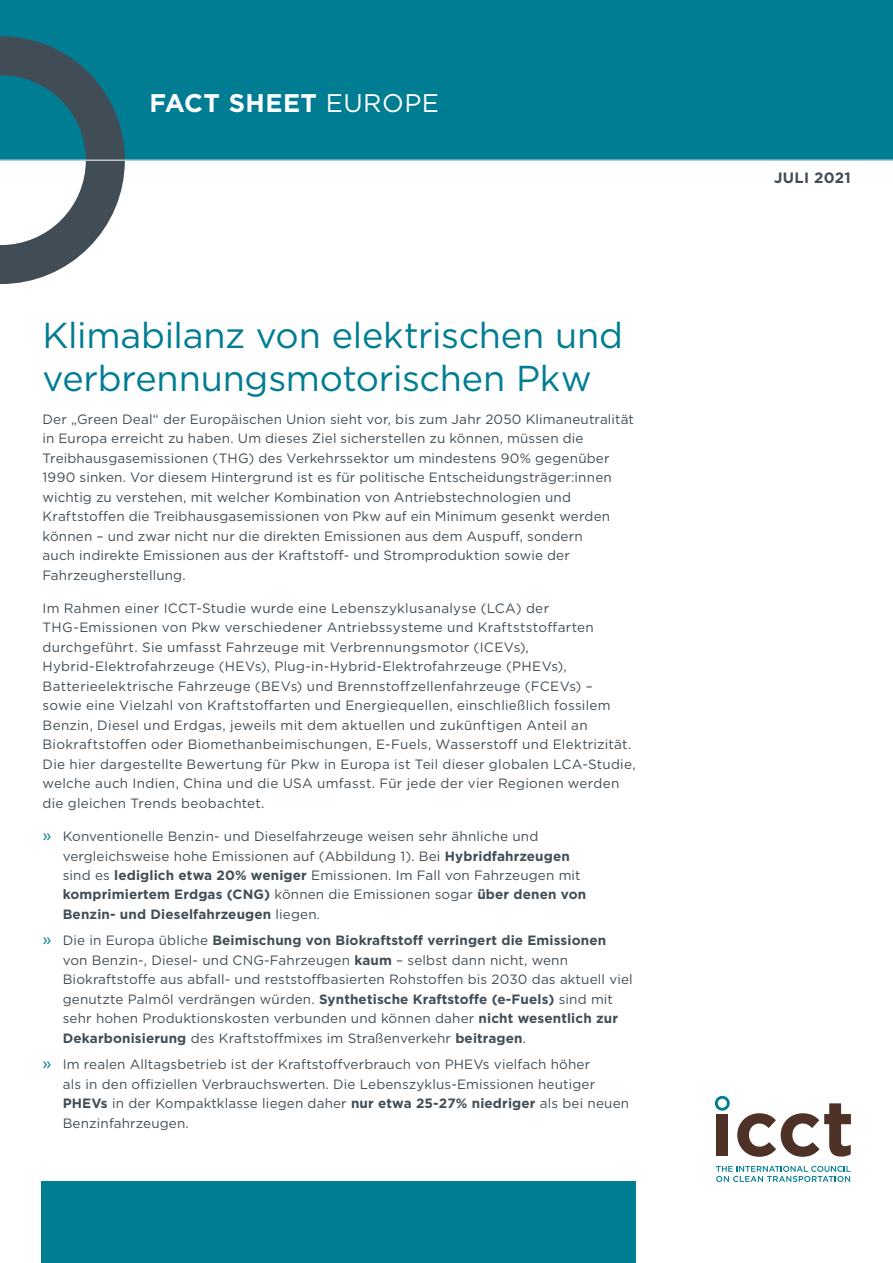
<style>
.page{position:relative;width:893px;height:1263px;background:#fff}
.page>*{position:absolute;margin:0;border:0;box-sizing:border-box;transform-origin:0 0}
.t1{font:36px/43.2px "Gotham";letter-spacing:-.005em;color:#007d93}
.t2{font:700 25.5px "Gotham";letter-spacing:.02em;color:#fff}
.t3{font:700 15px "Gotham";letter-spacing:.02em;color:#414d56}
.t4{font:13.5px/19.5px "Gotham";letter-spacing:.01em;color:#414d56}
.s1{font-weight:400}
.s2{font-size:16.5px;color:#007d93}
.s3{font-weight:700}
</style>
<div class="page">
<div style="left:0;top:0;width:893px;height:160px;background:#007d93"></div>
<svg style="left:0;top:36px;width:125px;height:248px"></svg>
<hr style="left:0;top:160px;width:893px;height:1px;background:#fff">
<svg style="left:716px;top:1166px;width:135px;height:16px"></svg>
<div style="left:716px;top:1114px;width:12px;height:42px;background:#4e3228"></div>
<svg style="left:737px;top:1103px;width:114px;height:54px"></svg>
<svg style="left:715px;top:1096px;width:15px;height:15px"></svg>
<div style="left:41px;top:1182px;width:594px;height:81px;background:#007d93"></div>
<h2 class="t2" style="left:149px;top:86px;width:291px">FACT SHEET <span class="s1">EUROPE</span></h2>
<h1 class="t1" style="left:43px;top:313px;width:582px">Klimabilanz von elektrischen und verbrennungsmotorischen Pkw</h1>
<p class="t4" style="left:43px;top:409px;width:593px">Der „Green Deal“ der Europäischen Union sieht vor, bis zum Jahr 2050 Klimaneutralität in Europa erreicht zu haben. Um dieses Ziel sicherstellen zu können, müssen die Treibhausgasemissionen (THG) des Verkehrssektor um mindestens 90% gegenüber 1990 sinken. Vor diesem Hintergrund ist es für politische Entscheidungsträger:innen wichtig zu verstehen, mit welcher Kombination von Antriebstechnologien und Kraftstoffen die Treibhausgasemissionen von Pkw auf ein Minimum gesenkt werden können – und zwar nicht nur die direkten Emissionen aus dem Auspuff, sondern<br>auch indirekte Emissionen aus der Kraftstoff- und Stromproduktion sowie der Fahrzeugherstellung.</p>
<p class="t4" style="left:43px;top:598px;width:595px">Im Rahmen einer ICCT-Studie wurde eine Lebenszyklusanalyse (LCA) der THG-Emissionen von Pkw verschiedener Antriebssysteme und Kraftststoffarten durchgeführt. Sie umfasst Fahrzeuge mit Verbrennungsmotor (ICEVs), Hybrid-Elektrofahrzeuge (HEVs), Plug-in-Hybrid-Elektrofahrzeuge (PHEVs), Batterieelektrische Fahrzeuge (BEVs) und Brennstoffzellenfahrzeuge (FCEVs) –<br>sowie eine Vielzahl von Kraftstoffarten und Energiequellen, einschließlich fossilem Benzin, Diesel und Erdgas, jeweils mit dem aktuellen und zukünftigen Anteil an Biokraftstoffen oder Biomethanbeimischungen, E-Fuels, Wasserstoff und Elektrizität.<br>Die hier dargestellte Bewertung für Pkw in Europa ist Teil dieser globalen LCA-Studie, welche auch Indien, China und die USA umfasst. Für jede der vier Regionen werden die gleichen Trends beobachtet.</p>
<p class="t4" style="left:63px;top:826px;width:525px;text-indent:-20px"><span class="s2">»</span> Konventionelle Benzin- und Dieselfahrzeuge weisen sehr ähnliche und vergleichsweise hohe Emissionen auf (Abbildung 1). Bei <span class="s3">Hybridfahrzeugen </span>sind es <span class="s3">lediglich etwa 20% weniger</span> Emissionen. Im Fall von Fahrzeugen mit <span class="s3">komprimiertem Erdgas (CNG)</span> können die Emissionen sogar <span class="s3">über denen von Benzin- und Dieselfahrzeugen</span> liegen.</p>
<p class="t4" style="left:63px;top:930px;width:571px;text-indent:-20px"><span class="s2">»</span> Die in Europa übliche <span class="s3">Beimischung von Biokraftstoff verringert die Emissionen </span>von Benzin-, Diesel- und CNG-Fahrzeugen <span class="s3">kaum</span> – selbst dann nicht, wenn Biokraftstoffe aus abfall- und reststoffbasierten Rohstoffen bis 2030 das aktuell viel genutzte Palmöl verdrängen würden. <span class="s3">Synthetische Kraftstoffe (e-Fuels)</span> sind mit sehr hohen Produktionskosten verbunden und können daher <span class="s3">nicht wesentlich zur Dekarbonisierung</span> des Kraftstoffmixes im Straßenverkehr <span class="s3">beitragen</span>.</p>
<p class="t4" style="left:63px;top:1054px;width:568px;text-indent:-20px"><span class="s2">»</span> Im realen Alltagsbetrieb ist der Kraftstoffverbrauch von PHEVs vielfach höher<br>als in den offiziellen Verbrauchswerten. Die Lebenszyklus-Emissionen heutiger <span class="s3">PHEVs</span> in der Kompaktklasse liegen daher <span class="s3">nur etwa 25-27% niedriger</span> als bei neuen Benzinfahrzeugen.</p>
<p class="t3" style="left:774px;top:168px;width:78px">JULI 2021</p>
</div>
